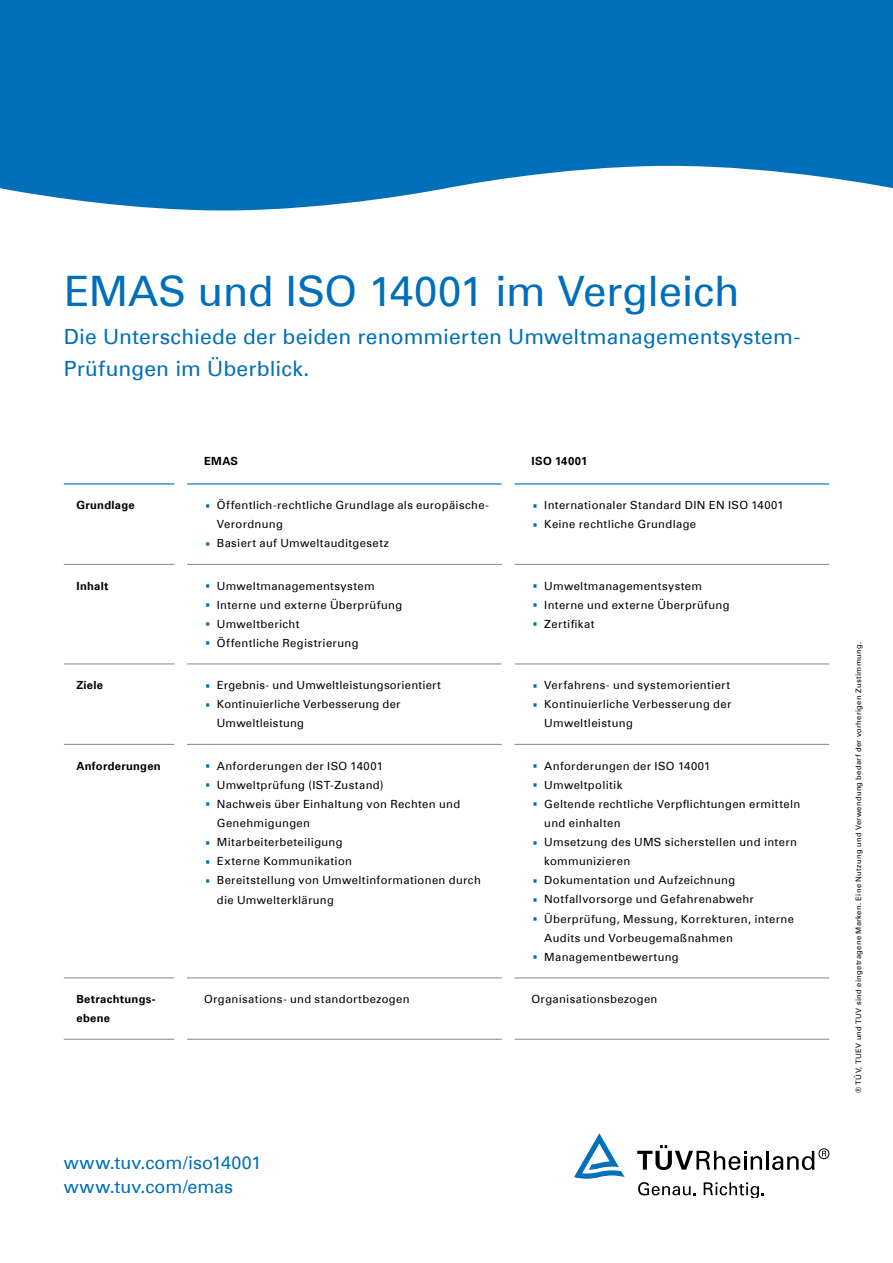
<style>
.page{position:relative;width:893px;height:1263px;background:#fff}
.page>*{position:absolute;margin:0;border:0;box-sizing:border-box;transform-origin:0 0}
.t1{font:42px "Univers Com 55 Roman";letter-spacing:-.01em;color:#006fb9}
.t2{font:27px "Univers Com 55 Roman";color:#006fb9}
.t3{font:21px/32px "Univers Com 55 Roman";letter-spacing:.01em;color:#006fb9}
.t4{font:18px/24px "Univers Com 55 Roman";color:#006fb9}
.t5{font:11.25px/19.2px "Univers Com 55 Roman";letter-spacing:.03em;color:#000}
.t6{font:700 11.25px/19.2px "Univers Com 65";letter-spacing:.025em;color:#000}
.t7{font:7.5px "Univers Com 55 Roman";letter-spacing:.05em;color:#000}
</style>
<div class="page">
<svg style="left:638px;top:1182px;width:58px;height:13px"></svg>
<svg style="left:704px;top:1182px;width:60px;height:15px"></svg>
<svg style="left:637px;top:1145px;width:125px;height:25px"></svg>
<hr style="left:766px;top:1151px;width:3px;height:18px;background:#000">
<svg style="left:772px;top:1151px;width:42px;height:19px"></svg>
<div style="left:819px;top:1148px;width:10px;height:11px;border:1px solid #000;border-radius:50%"></div>
<svg style="left:822px;top:1151px;width:4px;height:5px"></svg>
<svg style="left:574px;top:1133px;width:51px;height:46px"></svg>
<hr style="left:64px;top:564px;width:110px;height:1px;background:#878786">
<hr style="left:187px;top:564px;width:315px;height:1px;background:#878786">
<hr style="left:514px;top:564px;width:315px;height:1px;background:#878786">
<hr style="left:64px;top:664px;width:110px;height:1px;background:#878786">
<hr style="left:187px;top:664px;width:315px;height:1px;background:#878786">
<hr style="left:514px;top:664px;width:315px;height:1px;background:#878786">
<hr style="left:64px;top:744px;width:110px;height:1px;background:#878786">
<hr style="left:187px;top:744px;width:315px;height:1px;background:#878786">
<hr style="left:514px;top:744px;width:315px;height:1px;background:#878786">
<hr style="left:64px;top:978px;width:110px;height:1px;background:#878786">
<hr style="left:187px;top:978px;width:315px;height:1px;background:#878786">
<hr style="left:514px;top:978px;width:315px;height:1px;background:#878786">
<hr style="left:64px;top:1039px;width:110px;height:1px;background:#878786">
<hr style="left:187px;top:1039px;width:315px;height:1px;background:#878786">
<hr style="left:514px;top:1039px;width:315px;height:1px;background:#878786">
<hr style="left:64px;top:483px;width:110px;height:1px;background:#006fb9">
<hr style="left:187px;top:483px;width:315px;height:1px;background:#006fb9">
<hr style="left:514px;top:483px;width:315px;height:1px;background:#006fb9">
<svg style="left:0;top:0;width:893px;height:210px;background:#1a7dc0"></svg>
<h1 class="t1" style="left:64px;top:266px;width:677px">EMAS und ISO 14001 im Vergleich</h1>
<h3 class="t3" style="left:64px;top:321px;width:738px">Die Unterschiede der beiden renommierten Umweltmanagementsystem-<br>Prüfungen im Überblick.</h3>
<p class="t6" style="left:204px;top:452px;width:36px">EMAS</p>
<p class="t6" style="left:531px;top:452px;width:57px">ISO 14001</p>
<p class="t6" style="left:77px;top:495px;width:60px">Grundlage</p>
<h2 class="t2" style="left:204px;top:488px;width:9px">·</h2>
<p class="t5" style="left:217px;top:495px;width:274px">Öffentlich-rechtliche Grundlage als europäische-<br>Verordnung</p>
<h2 class="t2" style="left:204px;top:526px;width:9px">·</h2>
<p class="t5" style="left:217px;top:534px;width:173px">Basiert auf Umweltauditgesetz</p>
<p class="t6" style="left:77px;top:576px;width:34px">Inhalt</p>
<h2 class="t2" style="left:204px;top:568px;width:9px">·</h2>
<p class="t5" style="left:217px;top:576px;width:159px">Umweltmanagementsystem</p>
<h2 class="t2" style="left:204px;top:587px;width:9px">·</h2>
<p class="t5" style="left:217px;top:595px;width:187px">Interne und externe Überprüfung</p>
<h2 class="t2" style="left:204px;top:606px;width:9px">·</h2>
<p class="t5" style="left:217px;top:614px;width:84px">Umweltbericht</p>
<h2 class="t2" style="left:204px;top:626px;width:9px">·</h2>
<p class="t5" style="left:217px;top:633px;width:143px">Öffentliche Registrierung</p>
<p class="t6" style="left:77px;top:675px;width:28px">Ziele</p>
<h2 class="t2" style="left:204px;top:668px;width:9px">·</h2>
<p class="t5" style="left:217px;top:675px;width:226px">Ergebnis- und Umweltleistungsorientiert</p>
<h2 class="t2" style="left:204px;top:687px;width:9px">·</h2>
<p class="t5" style="left:217px;top:695px;width:185px">Kontinuierliche Verbesserung der<br>Umweltleistung</p>
<p class="t6" style="left:77px;top:756px;width:86px">Anforderungen</p>
<h2 class="t2" style="left:204px;top:748px;width:9px">·</h2>
<p class="t5" style="left:217px;top:756px;width:168px">Anforderungen der ISO 14001</p>
<h2 class="t2" style="left:204px;top:767px;width:9px">·</h2>
<p class="t5" style="left:217px;top:775px;width:168px">Umweltprüfung (IST-Zustand)</p>
<h2 class="t2" style="left:204px;top:786px;width:9px">·</h2>
<p class="t5" style="left:217px;top:794px;width:245px">Nachweis über Einhaltung von Rechten und<br>Genehmigungen</p>
<h2 class="t2" style="left:204px;top:825px;width:9px">·</h2>
<p class="t5" style="left:217px;top:832px;width:127px">Mitarbeiterbeteiligung</p>
<h2 class="t2" style="left:204px;top:844px;width:9px">·</h2>
<p class="t5" style="left:217px;top:852px;width:137px">Externe Kommunikation</p>
<h2 class="t2" style="left:204px;top:863px;width:9px">·</h2>
<p class="t5" style="left:217px;top:871px;width:265px">Bereitstellung von Umweltinformationen durch die Umwelterklärung</p>
<h2 class="t2" style="left:531px;top:488px;width:9px">·</h2>
<p class="t5" style="left:544px;top:495px;width:241px">Internationaler Standard DIN EN ISO 14001</p>
<h2 class="t2" style="left:531px;top:507px;width:9px">·</h2>
<p class="t5" style="left:544px;top:515px;width:153px">Keine rechtliche Grundlage</p>
<h2 class="t2" style="left:531px;top:568px;width:9px">·</h2>
<p class="t5" style="left:544px;top:576px;width:159px">Umweltmanagementsystem</p>
<h2 class="t2" style="left:531px;top:587px;width:9px">·</h2>
<p class="t5" style="left:544px;top:595px;width:187px">Interne und externe Überprüfung</p>
<h2 class="t2" style="left:531px;top:606px;width:9px">·</h2>
<p class="t5" style="left:544px;top:614px;width:52px">Zertifikat</p>
<h2 class="t2" style="left:531px;top:668px;width:9px">·</h2>
<p class="t5" style="left:544px;top:675px;width:187px">Verfahrens- und systemorientiert</p>
<h2 class="t2" style="left:531px;top:687px;width:9px">·</h2>
<p class="t5" style="left:544px;top:695px;width:189px">Kontinuierliche Verbesserung der<br>Umweltleistung</p>
<h2 class="t2" style="left:531px;top:748px;width:9px">·</h2>
<p class="t5" style="left:544px;top:756px;width:168px">Anforderungen der ISO 14001</p>
<h2 class="t2" style="left:531px;top:767px;width:9px">·</h2>
<p class="t5" style="left:544px;top:775px;width:80px">Umweltpolitik</p>
<h2 class="t2" style="left:531px;top:786px;width:9px">·</h2>
<p class="t5" style="left:544px;top:794px;width:258px">Geltende rechtliche Verpflichtungen ermitteln und einhalten</p>
<h2 class="t2" style="left:531px;top:825px;width:9px">·</h2>
<p class="t5" style="left:544px;top:832px;width:254px">Umsetzung des UMS sicherstellen und intern kommunizieren</p>
<h2 class="t2" style="left:531px;top:863px;width:9px">·</h2>
<p class="t5" style="left:544px;top:871px;width:192px">Dokumentation und Aufzeichnung</p>
<h2 class="t2" style="left:531px;top:882px;width:9px">·</h2>
<p class="t5" style="left:544px;top:890px;width:211px">Notfallvorsorge und Gefahrenabwehr</p>
<h2 class="t2" style="left:531px;top:901px;width:9px">·</h2>
<p class="t5" style="left:544px;top:909px;width:251px">Überprüfung, Messung, Korrekturen, interne<br>Audits und Vorbeugemaßnahmen</p>
<h2 class="t2" style="left:531px;top:939px;width:9px">·</h2>
<p class="t5" style="left:544px;top:947px;width:136px">Managementbewertung</p>
<p class="t6" style="left:77px;top:989px;width:80px">Betrachtungs&shy;ebene</p>
<p class="t5" style="left:204px;top:989px;width:207px">Organisations- und standortbezogen</p>
<p class="t5" style="left:531px;top:989px;width:127px">Organisationsbezogen</p>
<h3 class="t4" style="left:64px;top:1151px;width:199px">www.tuv.com/iso14001 www.tuv.com/emas</h3>
<p class="t7" style="left:854px;top:1093px;width:452px;rotate:-90deg">® TÜV, TUEV und TUV sind eingetragene Marken. Eine Nutzung und Verwendung bedarf der vorherigen Zustimmung.</p>
</div>
